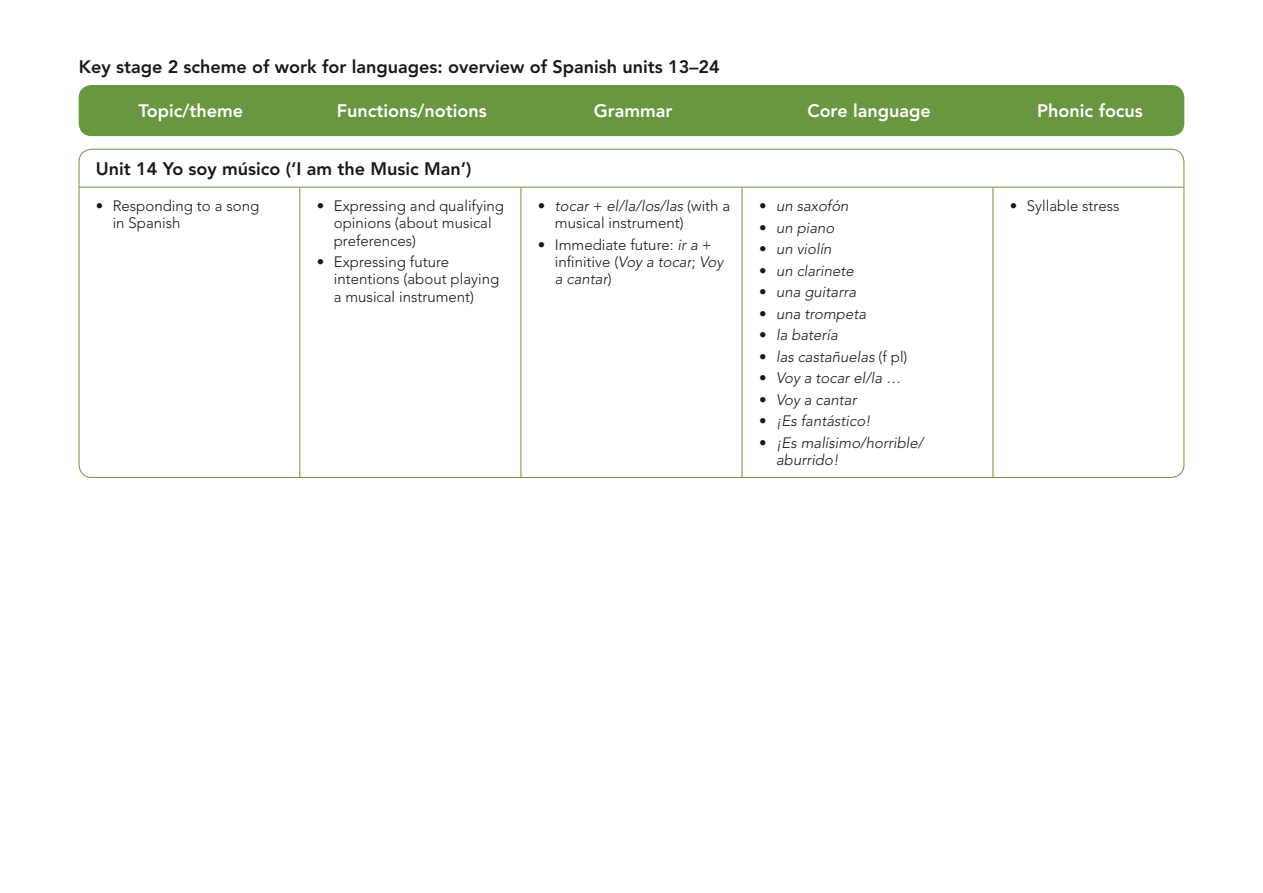
<style>
.page{position:relative;width:1263px;height:893px;background:#fff}
.page>*{position:absolute;margin:0;border:0;box-sizing:border-box;transform-origin:0 0}
.t1{font:800 18px "Avenir LT Std";color:#1a181b}
.t2{font:800 18px "Avenir LT Std";color:#fff}
.t3{font:300 15px/17.2px "Avenir LT Std";color:#1a181b}
.t4{font:italic 300 15px/17.2px "Avenir LT Std";color:#1a181b}
.s1{font-style:normal}
.s2{font-style:italic}
</style>
<div class="page">
<div style="left:79px;top:85px;width:1105px;height:51px;background:#69973f;border-radius:13px"></div>
<hr style="left:79px;top:187px;width:221px;height:1px;background:#69973f">
<hr style="left:300px;top:187px;width:221px;height:1px;background:#69973f">
<hr style="left:299px;top:187px;width:1px;height:291px;background:#69973f">
<hr style="left:521px;top:187px;width:221px;height:1px;background:#69973f">
<hr style="left:520px;top:187px;width:1px;height:291px;background:#69973f">
<hr style="left:742px;top:187px;width:251px;height:1px;background:#69973f">
<hr style="left:742px;top:187px;width:1px;height:291px;background:#69973f">
<hr style="left:993px;top:187px;width:191px;height:1px;background:#69973f">
<hr style="left:992px;top:187px;width:1px;height:291px;background:#69973f">
<svg style="left:94px;top:148px;width:380px;height:41px"></svg>
<div style="left:95px;top:202px;width:9px;height:8px;border:3px solid #fff;border-radius:50%"></div>
<div style="left:316px;top:202px;width:9px;height:8px;border:3px solid #fff;border-radius:50%"></div>
<div style="left:316px;top:258px;width:9px;height:8px;border:3px solid #fff;border-radius:50%"></div>
<div style="left:537px;top:202px;width:9px;height:8px;border:3px solid #fff;border-radius:50%"></div>
<div style="left:537px;top:240px;width:9px;height:9px;border:3px solid #fff;border-radius:50%"></div>
<svg style="left:552px;top:187px;width:181px;height:1px"></svg>
<div style="left:759px;top:202px;width:8px;height:8px;border:3px solid #fff;border-radius:50%"></div>
<div style="left:759px;top:223px;width:8px;height:9px;border:3px solid #fff;border-radius:50%"></div>
<div style="left:759px;top:245px;width:8px;height:8px;border:3px solid #fff;border-radius:50%"></div>
<div style="left:759px;top:266px;width:8px;height:9px;border:3px solid #fff;border-radius:50%"></div>
<div style="left:759px;top:288px;width:8px;height:8px;border:3px solid #fff;border-radius:50%"></div>
<div style="left:759px;top:309px;width:8px;height:9px;border:3px solid #fff;border-radius:50%"></div>
<div style="left:759px;top:331px;width:8px;height:8px;border:3px solid #fff;border-radius:50%"></div>
<div style="left:759px;top:352px;width:8px;height:9px;border:3px solid #fff;border-radius:50%"></div>
<div style="left:759px;top:374px;width:8px;height:8px;border:3px solid #fff;border-radius:50%"></div>
<div style="left:759px;top:395px;width:8px;height:9px;border:3px solid #fff;border-radius:50%"></div>
<div style="left:759px;top:417px;width:8px;height:8px;border:3px solid #fff;border-radius:50%"></div>
<div style="left:759px;top:438px;width:8px;height:9px;border:3px solid #fff;border-radius:50%"></div>
<svg style="left:774px;top:476px;width:155px;height:2px"></svg>
<div style="left:1009px;top:202px;width:9px;height:8px;border:3px solid #fff;border-radius:50%"></div>
<p class="t1" style="left:79px;top:56px;width:643px">Key stage 2 scheme of work for languages: overview of Spanish units 13–24</p>
<p class="t2" style="left:138px;top:100px;width:106px">Topic/theme</p>
<p class="t2" style="left:337px;top:100px;width:151px">Functions/notions</p>
<p class="t2" style="left:594px;top:100px;width:80px">Grammar</p>
<p class="t2" style="left:807px;top:100px;width:125px">Core language</p>
<p class="t2" style="left:1037px;top:100px;width:107px">Phonic focus</p>
<p class="t1" style="left:96px;top:158px;width:377px">Unit 14 Yo soy músico (‘I am the Music Man’)</p>
<p class="t3" style="left:113px;top:197px;width:148px;text-indent:-17px">• Responding to a song in Spanish</p>
<p class="t3" style="left:334px;top:197px;width:172px;text-indent:-17px">• Expressing and qualifying opinions (about musical preferences)</p>
<p class="t3" style="left:334px;top:253px;width:167px;text-indent:-17px">• Expressing future intentions (about playing a musical instrument)</p>
<p class="t4" style="left:759px;top:198px;width:91px"><span class="s1">•</span> un saxofón</p>
<p class="t4" style="left:759px;top:219px;width:77px"><span class="s1">•</span> un piano</p>
<p class="t4" style="left:759px;top:241px;width:74px"><span class="s1">•</span> un violín</p>
<p class="t4" style="left:759px;top:262px;width:96px"><span class="s1">•</span> un clarinete</p>
<p class="t4" style="left:759px;top:284px;width:99px"><span class="s1">•</span> una guitarra</p>
<p class="t4" style="left:759px;top:305px;width:109px"><span class="s1">•</span> una trompeta</p>
<p class="t4" style="left:759px;top:327px;width:80px"><span class="s1">•</span> la batería</p>
<p class="t4" style="left:759px;top:348px;width:150px"><span class="s1">•</span> las castañuelas <span class="s1">(f pl)</span></p>
<p class="t4" style="left:759px;top:370px;width:144px"><span class="s1">•</span> Voy a tocar el/la …</p>
<p class="t4" style="left:759px;top:391px;width:99px"><span class="s1">•</span> Voy a cantar</p>
<p class="t4" style="left:759px;top:413px;width:113px"><span class="s1">•</span> ¡Es fantástico!</p>
<p class="t4" style="left:776px;top:434px;width:149px;text-indent:-17px"><span class="s1">•</span> ¡Es malísimo/horrible/ aburrido!</p>
<p class="t3" style="left:1010px;top:197px;width:111px">• Syllable stress</p>
<p class="t3" style="left:555px;top:197px;width:177px;text-indent:-17px">• <span class="s2">tocar</span> + <span class="s2">el/la/los/las</span> (with a musical instrument)</p>
<p class="t3" style="left:555px;top:236px;width:170px;text-indent:-17px">• Immediate future: <span class="s2">ir a</span> + infinitive (<span class="s2">Voy a tocar</span>; <span class="s2">Voy a cantar</span>)</p>
</div>
